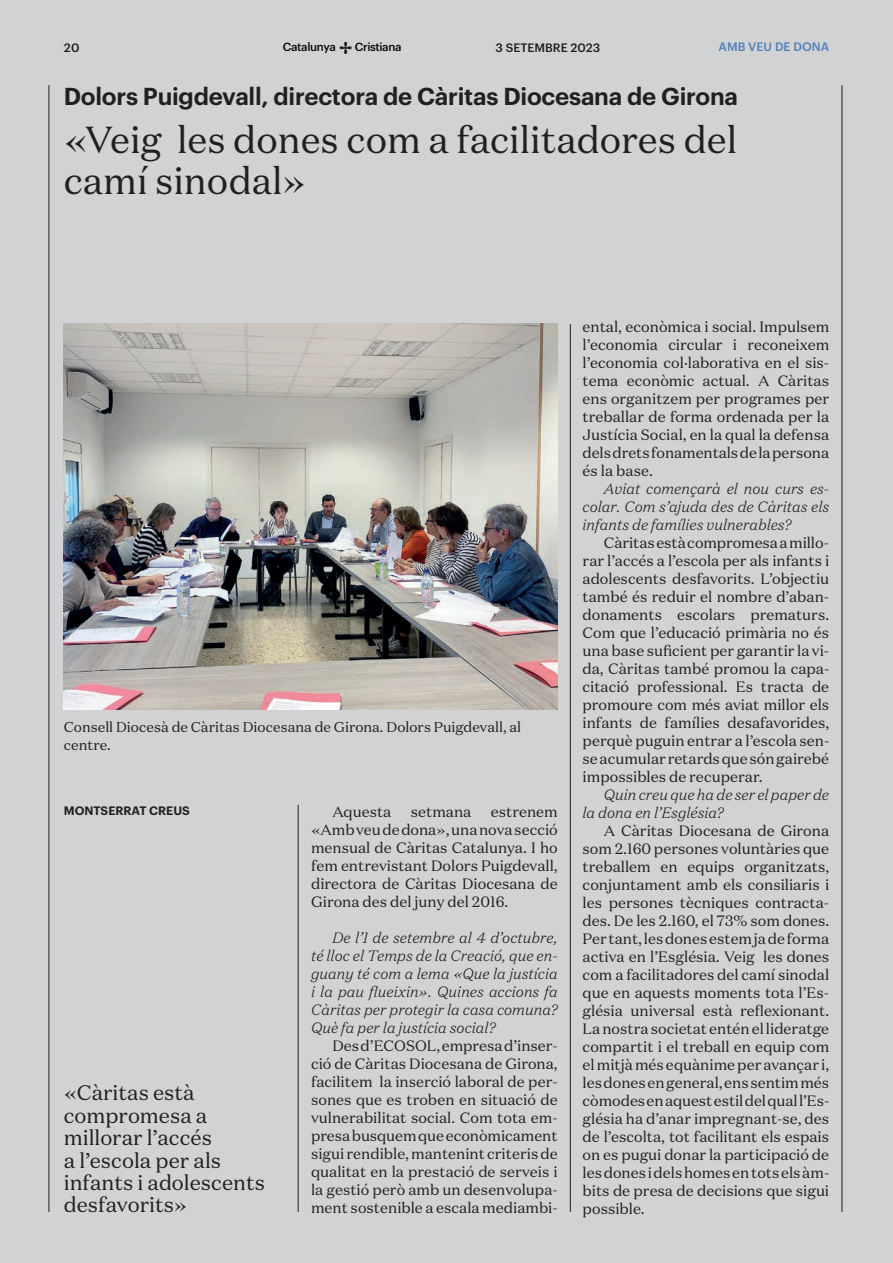
<style>
.page{position:relative;width:893px;height:1263px;background:#d1d2d4}
.page>*{position:absolute;margin:0;border:0;box-sizing:border-box;transform-origin:0 0}
.t1{font:37.5px/40.5px "Domaine Text";color:#231f20}
.t2{font:600 24px "Graphik";letter-spacing:-.01em;color:#231f20}
.t3{font:21px/22.5px "Domaine Text";color:#231f20}
.t4{font:15px/18px "Domaine Text";color:#231f20;text-align:justify}
.t5{font:italic 300 15px/18px "Domaine Text";color:#231f20;text-align:justify}
.t6{font:14.25px/18px "Domaine Text";color:#231f20}
.t7{font:500 12px "Graphik";color:#231f20}
.t8{font:600 12px "Graphik";color:#231f20}
.t9{font:500 12px "Graphik";color:#5181b8}
.t10{font:500 11.55px "Graphik";letter-spacing:-.03em;color:#07090c}
</style>
<div class="page">
<hr style="left:49px;top:85px;width:1px;height:1127px;background:#231f20">
<svg style="left:339px;top:42px;width:13px;height:12px"></svg>
<hr style="left:842px;top:85px;width:1px;height:1127px;background:#231f20">
<hr style="left:298px;top:805px;width:1px;height:407px;background:#231f20">
<img style="left:64px;top:323px;width:493px;height:386px">
<hr style="left:570px;top:324px;width:1px;height:888px;background:#231f20">
<p class="t7" style="left:64px;top:38px;width:17px">20</p>
<p class="t10" style="left:283px;top:38px;width:54px">Catalunya</p>
<p class="t10" style="left:355px;top:38px;width:48px">Cristiana</p>
<p class="t7" style="left:495px;top:38px;width:106px">3 SETEMBRE 2023</p>
<p class="t9" style="left:719px;top:38px;width:112px">AMB VEU DE DONA</p>
<h2 class="t2" style="left:64px;top:78px;width:676px">Dolors Puigdevall, directora de Càritas Diocesana de Girona</h2>
<h1 class="t1" style="left:64px;top:119px;width:675px">«Veig les dones com a facilitadores del camí sinodal»</h1>
<p class="t6" style="left:64px;top:718px;width:459px">Consell Diocesà de Càritas Diocesana de Girona. Dolors Puigdevall, al centre.</p>
<p class="t8" style="left:64px;top:801px;width:128px">MONTSERRAT CREUS</p>
<p class="t4" style="left:332px;top:802px;width:61px">Aquesta</p>
<p class="t4" style="left:411px;top:802px;width:62px">setmana</p>
<p class="t4" style="left:311px;top:802px;width:248px;text-indent:180px">estrenem «Amb veu de dona», una nova secció mensual de Càritas Catalunya. I ho fem entrevistant Dolors Puigdevall, directora de Càritas Diocesana de Girona des del juny del 2016.</p>
<p class="t5" style="left:311px;top:928px;width:249px;text-indent:21px">De l’1 de setembre al 4 d’octubre, té lloc el Temps de la Creació, que en&shy;guany té com a lema «Que la justícia i la pau flueixin». Quines accions fa Càritas per protegir la casa comuna?<br>Què fa per la justícia social?</p>
<p class="t4" style="left:311px;top:1036px;width:248px;text-indent:21px">Des d’ECOSOL, empresa d’inser&shy;ció de Càritas Diocesana de Girona, facilitem la inserció laboral de per&shy;sones que es troben en situació de vulnerabilitat social. Com tota em&shy;presa busquem que econòmicament sigui rendible, mantenint criteris de qualitat en la prestació de serveis i la gestió però amb un desenvolupa&shy;ment sostenible a escala mediambi-</p>
<h3 class="t3" style="left:64px;top:1081px;width:203px">«Càritas està compromesa a millorar l’accés<br>a l’escola per als infants i adolescents desfavorits»</h3>
<p class="t4" style="left:583px;top:317px;width:248px">ental, econòmica i social. Impulsem l’economia circular i reconeixem l’economia col·laborativa en el sis&shy;tema econòmic actual. A Càritas ens organitzem per programes per treballar de forma ordenada per la Justícia Social, en la qual la defensa dels drets fonamentals de la persona és la base.</p>
<p class="t5" style="left:583px;top:479px;width:248px;text-indent:21px">Aviat començarà el nou curs es&shy;colar. Com s’ajuda des de Càritas els infants de famílies vulnerables?</p>
<p class="t4" style="left:583px;top:533px;width:248px;text-indent:21px">Càritas està compromesa a millo&shy;rar l’accés a l’escola per als infants i adolescents desfavorits. L’objectiu també és reduir el nombre d’aban&shy;donaments escolars prematurs.<br>Com que l’educació primària no és una base suficient per garantir la vi&shy;da, Càritas també promou la capa&shy;citació professional. Es tracta de promoure com més aviat millor els infants de famílies desafavorides, perquè puguin entrar a l’escola sen&shy;se acumular retards que són gairebé impossibles de recuperar.</p>
<p class="t5" style="left:583px;top:785px;width:248px;text-indent:21px">Quin creu que ha de ser el paper de la dona en l’Església?</p>
<p class="t4" style="left:583px;top:821px;width:248px;text-indent:21px">A Càritas Diocesana de Girona som 2.160 persones voluntàries que treballem en equips organitzats, conjuntament amb els consiliaris i les persones tècniques contracta&shy;des. De les 2.160, el 73% som dones.<br>Per tant, les dones estem ja de forma activa en l’Església. Veig les dones com a facilitadores del camí sinodal que en aquests moments tota l’Es&shy;glésia universal està reflexionant.<br>La nostra societat entén el lideratge compartit i el treball en equip com el mitjà més equànime per avançar i, les dones en general, ens sentim més còmodes en aquest estil del qual l’Es&shy;glésia ha d’anar impregnant-se, des de l’escolta, tot facilitant els espais on es pugui donar la participació de les dones i dels homes en tots els àm&shy;bits de presa de decisions que sigui possible.</p>
</div>
